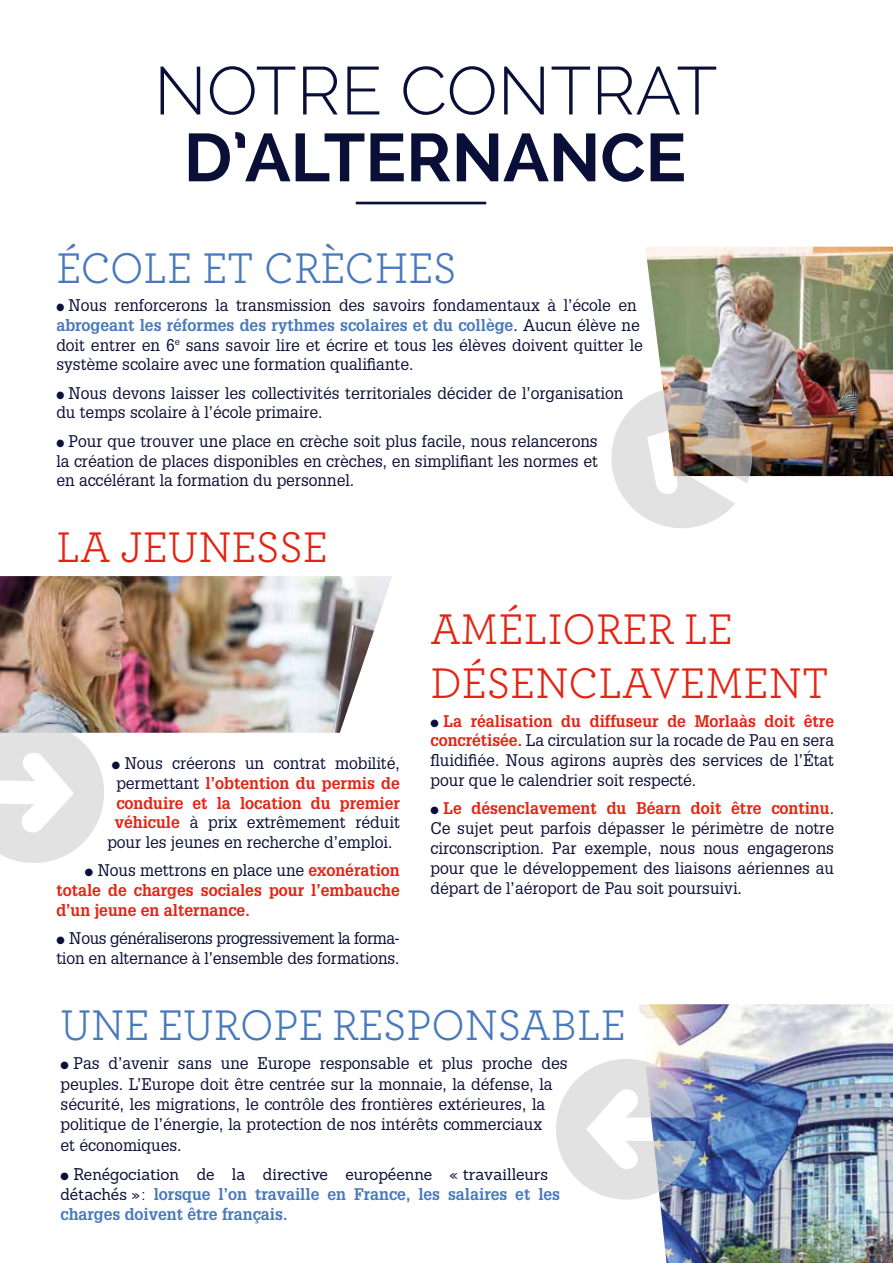
<style>
.page{position:relative;width:893px;height:1263px;background:#fff}
.page>*{position:absolute;margin:0;border:0;box-sizing:border-box;transform-origin:0 0}
.t1{font:300 67.5px "Raleway";color:#0a0f37}
.t2{font:700 67.5px "Raleway";color:#0a0f37}
.t3{font:45px/54px "Archer";color:#e42313;scale:.95 1}
.t4{font:45px "Archer";color:#4779bc;scale:.95 1}
.t5{font:16.5px/19.8px "Glypha";color:#0a0f37;scale:.95 1}
.t6{font:700 16.5px/19.8px "Glypha";color:#e42313;text-align:justify;scale:.95 1}
.t7{font:16.5px/19.8px "Glypha";letter-spacing:-.025em;color:#0a0f37;scale:.95 1}
.t8{font:700 16.5px/20.4px "Glypha";color:#4779bc;scale:.95 1}
.t9{font:16.5px "Sanchez";letter-spacing:-.005em;color:#0a0f37;scale:.95 1}
.s1{font-weight:700;color:#4779bc}
.s2{font-weight:700;color:#e42313}
.s3{color:#0a0f37}
.s4{font-weight:400;color:#0a0f37}
.s5{font-family:"Sanchez";font-weight:400;color:#0a0f37}
</style>
<div class="page">
<hr style="left:356px;top:202px;width:130px;height:2px;background:#0a0f37">
<img style="left:645px;top:247px;width:248px;height:229px">
<img style="left:639px;top:1004px;width:254px;height:259px">
<img style="left:0;top:576px;width:392px;height:157px">
<img style="left:611px;top:377px;width:149px;height:151px">
<svg style="left:556px;top:1059px;width:140px;height:140px"></svg>
<svg style="left:0;top:722px;width:105px;height:141px"></svg>
<h1 class="t1" style="left:154px;top:51px;width:565px">NOTRE CONTRAT</h1>
<h1 class="t2" style="left:184px;top:119px;width:504px">D’ALTERNANCE</h1>
<h2 class="t4" style="left:56px;top:237px;width:423px">ÉCOLE ET CRÈCHES</h2>
<p class="t5" style="left:56px;top:295px;width:619px">● Nous renforcerons la transmission des savoirs fondamentaux à l’école en <span class="s1">abrogeant les réformes des rythmes scolaires et du collège</span>. Aucun élève ne doit entrer en 6<sup>e</sup> sans savoir lire et écrire et tous les élèves doivent quitter le système scolaire avec une formation qualifiante.</p>
<p class="t5" style="left:56px;top:383px;width:598px">● Nous devons laisser les collectivités territoriales décider de l’organisation du temps scolaire à l’école primaire.</p>
<p class="t5" style="left:56px;top:431px;width:572px;text-align:justify">● Pour que trouver une place en crèche soit plus facile, nous relancerons la création de places disponibles en crèches, en simplifiant les normes et en accélérant la formation du personnel.</p>
<h2 class="t3" style="left:56px;top:518px;width:288px">LA JEUNESSE</h2>
<p class="t5" style="left:107px;top:753px;width:309px;text-align:center">● Nous créerons un contrat mobilité, permettant <span class="s2">l’obtention du permis de conduire et la location du premier véhicule</span> à prix extrêmement réduit pour les jeunes en recherche d’emploi.</p>
<p class="t6" style="left:56px;top:860px;width:363px;text-indent:29px"><span class="s3">●</span> <span class="s4">Nous mettrons en place une</span> exonération totale de charges sociales pour l’embauche d’un jeune en alternance.</p>
<p class="t7" style="left:56px;top:928px;width:363px">● Nous généraliserons progressivement la forma&shy;tion en alternance à l’ensemble des formations.</p>
<h2 class="t3" style="left:431px;top:600px;width:421px">AMÉLIORER LE<br>DÉSENCLAVEMENT</h2>
<p class="t5" style="left:431px;top:710px;width:426px;text-align:justify">● <span class="s2">La réalisation du diffuseur de Morlaàs doit être concrétisée.</span> La circulation sur la rocade de Pau en sera fluidifiée. Nous agirons auprès des services de l’État pour que le calendrier soit respecté.</p>
<p class="t5" style="left:431px;top:798px;width:426px;text-align:justify">● <span class="s2">Le désenclavement du Béarn doit être continu</span>.<br>Ce sujet peut parfois dépasser le périmètre de notre circonscription. Par exemple, nous nous engagerons pour que le développement des liaisons aériennes au départ de l’aéroport de Pau soit poursuivi.</p>
<h2 class="t4" style="left:61px;top:994px;width:597px">UNE EUROPE RESPONSABLE</h2>
<p class="t5" style="left:61px;top:1053px;width:535px;line-height:20.4px">● Pas d’avenir sans une Europe responsable et plus proche des peuples. L’Europe doit être centrée sur la monnaie, la défense, la sécurité, les migrations, le contrôle des frontières extérieures, la politique de l’énergie, la protection de nos intérêts commerciaux<br>et économiques.</p>
<p class="t9" style="left:61px;top:1163px;width:515px">● Renégociation de la directive européenne « travailleurs</p>
<p class="t8" style="left:61px;top:1183px;width:527px"><span class="s5">détachés »:</span> lorsque l’on travaille en France, les salaires et les charges doivent être français.</p>
</div>
